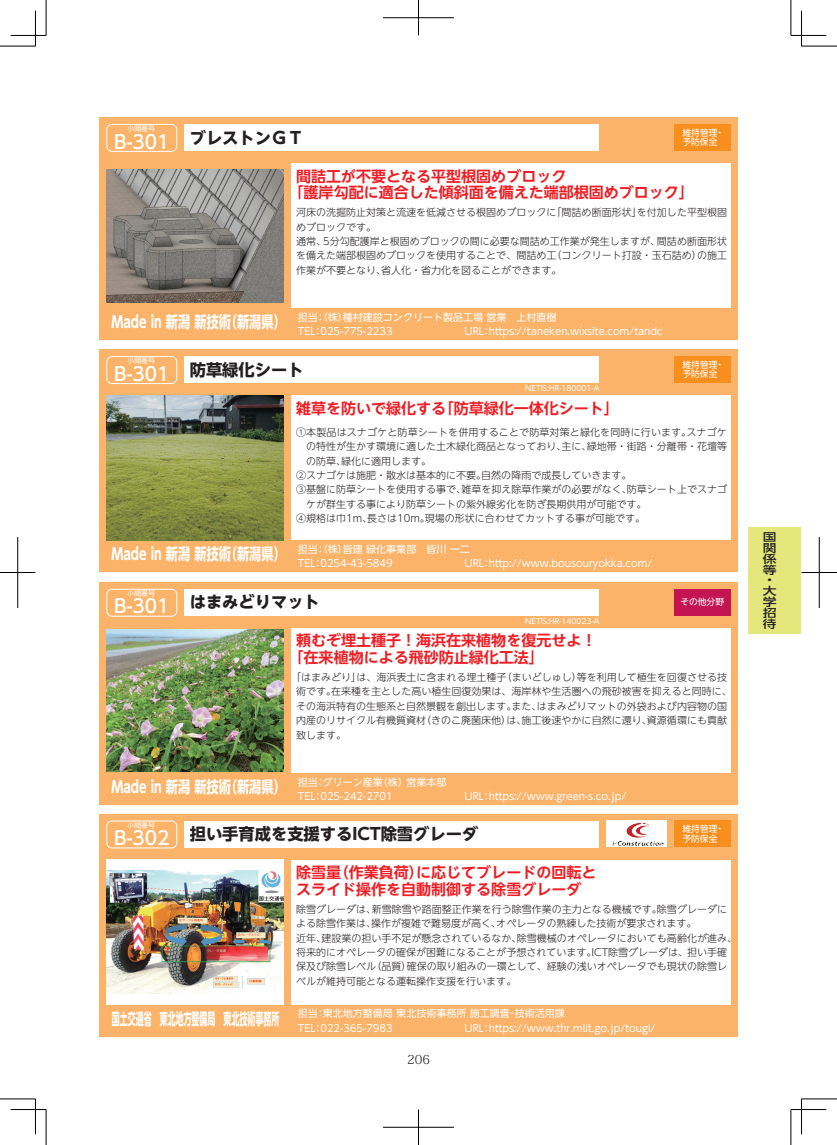
<style>
.page{position:relative;width:837px;height:1145px;background:#fff}
.page>*{position:absolute;margin:0;border:0;box-sizing:border-box;transform-origin:0 0}
.t1{font:700 16.25px "UD Shin Go NT Pro";color:#231f20}
.t2{font:700 16.25px "UD Shin Go NT Pro";color:#fff;scale:.75 1}
.t3{font:700 16.25px "UD Shin Go NT Pro";color:#fff;scale:.49 1}
.t4{font:700 15px/16.9px "UD Shin Go NT Pro De";color:#ee1d23}
.t5{font:300 12.5px "Koz Min Pro";color:#231f20}
.t6{font:500 11px/10.9px "UD Shin Go Pro";color:#231f20;scale:1.25 1}
.t7{font:300 10px/14.4px "UD Shin Go NT Pro";color:#231f20}
.t8{font:10px "UD Shin Go NT Pro";color:#fff}
.t9{font:8.75px/9.4px "UD Shin Go NT Pro";color:#fff}
.t10{font:7.5px "UD Shin Go NT Pro";color:#fff}
.t11{font:6.88px "UD Shin Go NT Pro";color:#fff}
.s1{font-weight:500;font-size:18.75px;color:#fff}
</style>
<div class="page">
<div style="left:99px;top:813px;width:638px;height:223px;background:#fbb369"></div>
<div style="left:106px;top:820px;width:71px;height:28px;border:1px solid #fff;border-radius:5px"></div>
<div style="left:673px;top:820px;width:57px;height:27px;background:#f68f1e"></div>
<div style="left:291px;top:859px;width:439px;height:145px;background:#fff"></div>
<div style="left:184px;top:820px;width:415px;height:27px;background:#fff"></div>
<div style="left:606px;top:820px;width:60px;height:27px;background:#fff"></div>
<img style="left:617px;top:823px;width:36px;height:22px">
<div style="left:106px;top:859px;width:177px;height:146px;background:#fff"></div>
<img style="left:106px;top:871px;width:177px;height:122px">
<div style="left:99px;top:582px;width:638px;height:223px;background:#fbb369"></div>
<div style="left:106px;top:589px;width:71px;height:27px;border:1px solid #fff;border-radius:5px"></div>
<div style="left:291px;top:628px;width:439px;height:145px;background:#fff"></div>
<div style="left:184px;top:589px;width:415px;height:26px;background:#fff"></div>
<div style="left:673px;top:589px;width:57px;height:26px;background:#c41552"></div>
<img style="left:106px;top:629px;width:177px;height:142px">
<div style="left:99px;top:349px;width:638px;height:223px;background:#fbb369"></div>
<div style="left:106px;top:356px;width:71px;height:28px;border:1px solid #fff;border-radius:5px"></div>
<div style="left:673px;top:356px;width:57px;height:27px;background:#f68f1e"></div>
<div style="left:291px;top:395px;width:439px;height:145px;background:#fff"></div>
<div style="left:184px;top:356px;width:415px;height:27px;background:#fff"></div>
<img style="left:106px;top:395px;width:177px;height:145px">
<div style="left:99px;top:117px;width:638px;height:223px;background:#fbb369"></div>
<div style="left:106px;top:124px;width:71px;height:28px;border:1px solid #fff;border-radius:5px"></div>
<div style="left:673px;top:124px;width:57px;height:27px;background:#f68f1e"></div>
<div style="left:291px;top:163px;width:439px;height:145px;background:#fff"></div>
<div style="left:184px;top:124px;width:415px;height:27px;background:#fff"></div>
<img style="left:106px;top:169px;width:177px;height:133px">
<div style="left:748px;top:527px;width:52px;height:106px;background:#e4e87c"></div>
<hr style="left:0;top:46px;width:35px;height:1px;background:#000">
<hr style="left:801px;top:46px;width:35px;height:1px;background:#000">
<hr style="left:0;top:1098px;width:35px;height:1px;background:#000">
<hr style="left:801px;top:1098px;width:35px;height:1px;background:#000">
<hr style="left:46px;top:0;width:1px;height:35px;background:#000">
<hr style="left:46px;top:1109px;width:1px;height:35px;background:#000">
<hr style="left:790px;top:0;width:1px;height:35px;background:#000">
<hr style="left:790px;top:1109px;width:1px;height:35px;background:#000">
<hr style="left:11px;top:35px;width:35px;height:1px;background:#000">
<hr style="left:790px;top:35px;width:36px;height:1px;background:#000">
<hr style="left:11px;top:1109px;width:35px;height:1px;background:#000">
<hr style="left:790px;top:1109px;width:36px;height:1px;background:#000">
<hr style="left:35px;top:11px;width:1px;height:35px;background:#000">
<hr style="left:35px;top:1098px;width:1px;height:36px;background:#000">
<hr style="left:801px;top:11px;width:1px;height:35px;background:#000">
<hr style="left:801px;top:1098px;width:1px;height:36px;background:#000">
<hr style="left:383px;top:18px;width:71px;height:1px;background:#000">
<hr style="left:418px;top:0;width:1px;height:35px;background:#000">
<hr style="left:383px;top:1127px;width:71px;height:1px;background:#000">
<hr style="left:418px;top:1109px;width:1px;height:35px;background:#000">
<hr style="left:0;top:572px;width:35px;height:1px;background:#000">
<hr style="left:18px;top:537px;width:1px;height:71px;background:#000">
<hr style="left:801px;top:572px;width:35px;height:1px;background:#000">
<hr style="left:818px;top:537px;width:1px;height:71px;background:#000">
<p class="t11" style="left:127px;top:123px;width:29px">小間番号</p>
<p class="t9" style="left:682px;top:127px;width:43px">維持管理・予防保全</p>
<h1 class="t1" style="left:114px;top:124px;width:191px"><span class="s1">B-301</span> ブレストンＧＴ</h1>
<h2 class="t4" style="left:288px;top:167px;width:406px;text-indent:8px">間詰工が不要となる平型根固めブロック<br>「護岸勾配に適合した傾斜面を備えた端部根固めブロック」</h2>
<h1 class="t2" style="left:111px;top:308px;width:234px">Made in 新潟 新技術（新潟県）</h1>
<p class="t7" style="left:296px;top:205px;width:432px">河床の洗掘防止対策と流速を低減させる根固めブロックに｢間詰め断面形状｣を付加した平型根固めブロックです。<br>通常、5分勾配護岸と根固めブロックの間に必要な間詰め工作業が発生しますが、間詰め断面形状を備えた端部根固めブロックを使用することで、間詰め工（コンクリート打設・玉石詰め）の施工作業が不要となり、省人化・省力化を図ることができます。</p>
<p class="t8" style="left:298px;top:309px;width:260px">担当：（株）種村建設コンクリート製品工場 営業　上村直樹</p>
<p class="t8" style="left:298px;top:323px;width:96px">TEL：025-775-2233</p>
<p class="t8" style="left:464px;top:323px;width:200px">URL：https://taneken.wixsite.com/tandc</p>
<p class="t11" style="left:127px;top:355px;width:29px">小間番号</p>
<p class="t9" style="left:682px;top:360px;width:43px">維持管理・予防保全</p>
<p class="t10" style="left:525px;top:382px;width:76px">NETIS:HR-180001-A</p>
<h1 class="t1" style="left:114px;top:356px;width:191px"><span class="s1">B-301</span> 防草緑化シート</h1>
<h2 class="t4" style="left:296px;top:399px;width:324px">雑草を防いで緑化する「防草緑化一体化シート」</h2>
<h1 class="t2" style="left:111px;top:541px;width:234px">Made in 新潟 新技術（新潟県）</h1>
<p class="t7" style="left:296px;top:424px;width:452px">①本製品はスナゴケと防草シートを併用することで防草対策と緑化を同時に行います。スナゴケ　　</p>
<p class="t7" style="left:306px;top:439px;width:422px">の特性が生かす環境に適した土木緑化商品となっており、主に、緑地帯・街路・分離帯・花壇等</p>
<p class="t7" style="left:306px;top:453px;width:126px">の防草、緑化に適用します。</p>
<p class="t7" style="left:296px;top:468px;width:336px">②スナゴケは施肥・散水は基本的に不要。自然の降雨で成長していきます。</p>
<p class="t7" style="left:296px;top:482px;width:432px">③基盤に防草シートを使用する事で、雑草を抑え除草作業がの必要がなく、防草シート上でスナゴ</p>
<p class="t7" style="left:306px;top:496px;width:341px">ケが群生する事により防草シートの紫外線劣化を防ぎ長期供用が可能です。</p>
<p class="t7" style="left:296px;top:511px;width:350px">④規格は巾1m、長さは10m。現場の形状に合わせてカットする事が可能です。</p>
<p class="t8" style="left:298px;top:541px;width:173px">担当：（株）皆建 緑化事業部　皆川 一二</p>
<p class="t8" style="left:298px;top:555px;width:96px">TEL：0254-43-5849</p>
<p class="t8" style="left:464px;top:555px;width:189px">URL：http://www.bousouryokka.com/</p>
<p class="t11" style="left:127px;top:588px;width:29px">小間番号</p>
<h1 class="t1" style="left:114px;top:589px;width:207px"><span class="s1">B-301</span> はまみどりマット</h1>
<p class="t10" style="left:525px;top:615px;width:76px">NETIS:HR-140023-A</p>
<h2 class="t4" style="left:288px;top:632px;width:309px;text-indent:8px">頼むぞ埋土種子！海浜在来植物を復元せよ！「在来植物による飛砂防止緑化工法」</h2>
<p class="t9" style="left:680px;top:597px;width:45px">その他分野</p>
<h1 class="t2" style="left:111px;top:773px;width:234px">Made in 新潟 新技術（新潟県）</h1>
<p class="t7" style="left:296px;top:669px;width:437px;text-indent:-5px">「はまみどり」は、海浜表土に含まれる埋土種子（まいどしゅし）等を利用して植生を回復させる技術です。在来種を主とした高い植生回復効果は、海岸林や生活圏への飛砂被害を抑えると同時に、その海浜特有の生態系と自然景観を創出します。また、はまみどりマットの外袋および内容物の国内産のリサイクル有機質資材（きのこ廃菌床他）は、施工後速やかに自然に還り、資源循環にも貢献致します。</p>
<p class="t8" style="left:298px;top:773px;width:150px">担当：グリーン産業（株）営業本部</p>
<p class="t8" style="left:298px;top:788px;width:96px">TEL：025-242-2701</p>
<p class="t8" style="left:464px;top:788px;width:163px">URL：https://www.green-s.co.jp/</p>
<p class="t11" style="left:127px;top:819px;width:29px">小間番号</p>
<p class="t9" style="left:682px;top:824px;width:43px">維持管理・予防保全</p>
<h1 class="t1" style="left:114px;top:820px;width:365px"><span class="s1">B-302</span> 担い手育成を支援するICT除雪グレーダ</h1>
<h2 class="t4" style="left:296px;top:863px;width:301px">除雪量（作業負荷）に応じてブレードの回転とスライド操作を自動制御する除雪グレーダ</h2>
<h1 class="t3" style="left:112px;top:1005px;width:343px">国土交通省　東北地方整備局　東北技術事務所</h1>
<p class="t7" style="left:296px;top:901px;width:442px">除雪グレーダは、新雪除雪や路面整正作業を行う除雪作業の主力となる機械です。除雪グレーダによる除雪作業は、操作が複雑で難易度が高く、オペレータの熟練した技術が要求されます。<br>近年、建設業の担い手不足が懸念されているなか、除雪機械のオペレータにおいても高齢化が進み、将来的にオペレータの確保が困難になることが予想されています。ICT除雪グレーダは、担い手確保及び除雪レベル（品質）確保の取り組みの一環として、経験の浅いオペレータでも現状の除雪レベルが維持可能となる運転操作支援を行います。</p>
<p class="t8" style="left:298px;top:1005px;width:268px">担当：東北地方整備局 東北技術事務所 施工調査・技術活用課</p>
<p class="t8" style="left:298px;top:1019px;width:96px">TEL：022-365-7983</p>
<p class="t8" style="left:464px;top:1019px;width:192px">URL：https://www.thr.mlit.go.jp/tougi/</p>
<p class="t5" style="left:407px;top:1050px;width:24px">206</p>
<p class="t6" style="left:762px;top:531px;width:12px">国関係等・大学招待</p>
</div>
